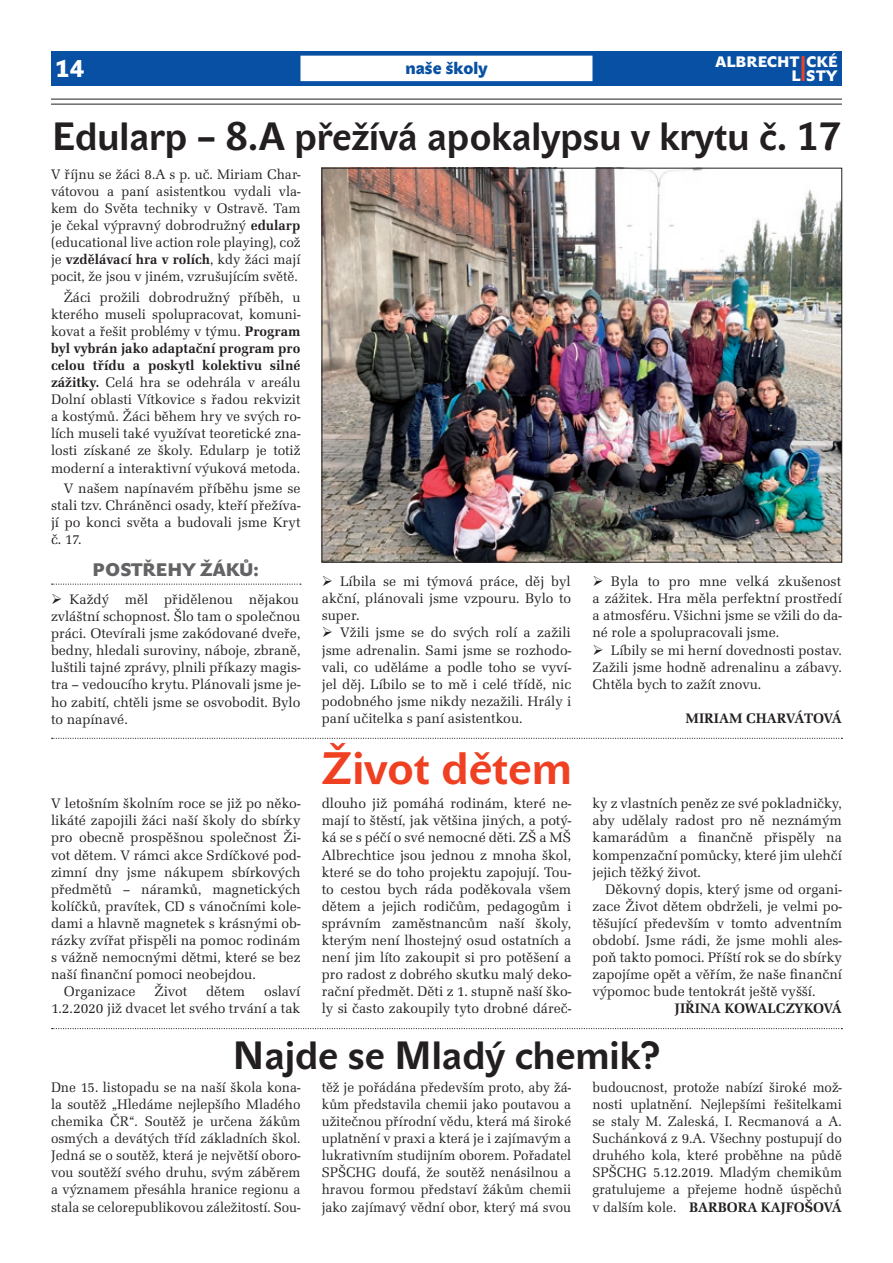
<style>
.page{position:relative;width:893px;height:1263px;background:#fff}
.page>*{position:absolute;margin:0;border:0;box-sizing:border-box;transform-origin:0 0}
.t1{font:700 45px "John Sans Text Pro";color:#ef4022}
.t2{font:700 39px "John Sans Text Pro";color:#231f20}
.t3{font:35.25px "John Sans Black Pro";color:#ef4022;scale:.43 1}
.t4{font:24px "John Sans Black Pro";color:#fff}
.t5{font:18px "John Sans Black Pro";color:#636366}
.t6{font:17.25px "John Sans Black Pro";color:#0850a3}
.t7{font:15px/14.1px "John Sans Black Pro";color:#fff;text-align:right}
.t8{font:14.25px/17.1px "URW Latino TCE";color:#231f20;text-align:justify}
.t9{font:700 14.25px "URW Latino TCE";color:#231f20}
.s1{font-weight:700}
</style>
<div class="page">
<svg style="left:52px;top:584px;width:249px;height:1px"></svg>
<img style="left:324px;top:170px;width:516px;height:390px">
<svg style="left:52px;top:1028px;width:790px;height:1px"></svg>
<svg style="left:52px;top:738px;width:790px;height:1px"></svg>
<div style="left:51px;top:51px;width:791px;height:34px;background:#0850a3"></div>
<hr style="left:51px;top:99px;width:791px;height:1px;background:#231f20">
<hr style="left:51px;top:104px;width:791px;height:1px;background:#231f20">
<div style="left:300px;top:56px;width:292px;height:25px;background:#fff"></div>
<h3 class="t4" style="left:55px;top:54px;width:30px">14</h3>
<p class="t6" style="left:406px;top:58px;width:83px">naše školy</p>
<p class="t7" style="left:715px;top:55px;width:124px">ALBRECHT CKÉ<br>L S T Y</p>
<h3 class="t3" style="left:801px;top:48px;width:14px">I</h3>
<h2 class="t2" style="left:52px;top:114px;width:790px">Edularp – 8.A přežívá apokalypsu v krytu č. 17</h2>
<p class="t8" style="left:51px;top:166px;width:251px">V říjnu se žáci 8.A s p. uč. Miriam Char&shy;vátovou a paní asistentkou vydali vla&shy;kem do Světa techniky v Ostravě. Tam je čekal výpravný dobrodružný <span class="s1">edularp </span>(educational live action role playing), což je <span class="s1">vzdělávací hra v rolích</span>, kdy žáci mají pocit, že jsou v jiném, vzrušujícím světě.</p>
<p class="t8" style="left:51px;top:288px;width:251px;text-indent:13px">Žáci prožili dobrodružný příběh, u kterého museli spolupracovat, komuni&shy;kovat a řešit problémy v týmu. <span class="s1">Program byl vybrán jako adaptační program pro celou třídu a poskytl kolektivu silné zážitky.</span> Celá hra se odehrála v areálu Dolní oblasti Vítkovice s řadou rekvizit a kostýmů. Žáci během hry ve svých ro&shy;lích museli také využívat teoretické zna&shy;losti získané ze školy. Edularp je totiž moderní a interaktivní výuková metoda.</p>
<p class="t8" style="left:51px;top:479px;width:251px;text-indent:13px">V našem napínavém příběhu jsme se stali tzv. Chráněnci osady, kteří přežíva&shy;jí po konci světa a budovali jsme Kryt č. 17.</p>
<p class="t5" style="left:93px;top:559px;width:168px">POSTŘEHY ŽÁKŮ:</p>
<p class="t8" style="left:51px;top:591px;width:251px">➢ Každý měl přidělenou nějakou zvláštní schopnost. Šlo tam o společnou práci. Otevírali jsme zakódované dveře, bedny, hledali suroviny, náboje, zbraně, luštili tajné zprávy, plnili příkazy magis&shy;tra – vedoucího krytu. Plánovali jsme je&shy;ho zabití, chtěli jsme se osvobodit. Bylo to napínavé.</p>
<p class="t8" style="left:51px;top:795px;width:251px">V letošním školním roce se již po něko-</p>
<p class="t8" style="left:51px;top:812px;width:251px">likáté zapojili žáci naší školy do sbírky</p>
<p class="t8" style="left:51px;top:829px;width:251px">pro obecně prospěšnou společnost Ži-</p>
<p class="t8" style="left:51px;top:846px;width:251px">vot dětem. V rámci akce Srdíčkové pod-</p>
<p class="t8" style="left:51px;top:863px;width:251px">zimní dny jsme nákupem sbírkových</p>
<p class="t8" style="left:51px;top:880px;width:251px">předmětů – náramků, magnetických</p>
<p class="t8" style="left:51px;top:898px;width:251px">kolíčků, pravítek, CD s vánočními kole-</p>
<p class="t8" style="left:51px;top:915px;width:251px">dami a hlavně magnetek s krásnými ob-</p>
<p class="t8" style="left:51px;top:932px;width:251px">rázky zvířat přispěli na pomoc rodinám</p>
<p class="t8" style="left:51px;top:949px;width:251px">s vážně nemocnými dětmi, které se bez</p>
<p class="t8" style="left:51px;top:966px;width:206px">naší finanční pomoci neobejdou.</p>
<p class="t8" style="left:64px;top:983px;width:73px">Organizace</p>
<p class="t8" style="left:154px;top:983px;width:34px">Život</p>
<p class="t8" style="left:206px;top:983px;width:41px">dětem</p>
<p class="t8" style="left:51px;top:983px;width:251px;text-align:right">oslaví<br>1.2.2020 již dvacet let svého trvání a tak</p>
<p class="t8" style="left:322px;top:573px;width:251px">➢ Líbila se mi týmová práce, děj byl akční, plánovali jsme vzpouru. Bylo to super.</p>
<p class="t8" style="left:322px;top:624px;width:251px">➢ Vžili jsme se do svých rolí a zažili jsme adrenalin. Sami jsme se rozhodo&shy;vali, co uděláme a podle toho se vyví&shy;jel děj. Líbilo se to mě i celé třídě, nic podobného jsme nikdy nezažili. Hrály i paní učitelka s paní asistentkou.</p>
<h1 class="t1" style="left:321px;top:743px;width:252px">Život dětem</h1>
<p class="t8" style="left:592px;top:573px;width:251px">➢ Byla to pro mne velká zkušenost a zážitek. Hra měla perfektní prostředí a atmosféru. Všichni jsme se vžili do da&shy;né role a spolupracovali jsme.</p>
<p class="t8" style="left:592px;top:641px;width:251px">➢ Líbily se mi herní dovednosti postav.<br>Zažili jsme hodně adrenalinu a zábavy.<br>Chtěla bych to zažít znovu.</p>
<p class="t9" style="left:686px;top:709px;width:158px">MIRIAM CHARVÁTOVÁ</p>
<p class="t8" style="left:322px;top:795px;width:251px">dlouho již pomáhá rodinám, které ne&shy;mají to štěstí, jak většina jiných, a potý&shy;ká se s péčí o své nemocné děti. ZŠ a MŠ Albrechtice jsou jednou z mnoha škol, které se do toho projektu zapojují. Tou&shy;to cestou bych ráda poděkovala všem dětem a jejich rodičům, pedagogům i správním zaměstnancům naší školy, kterým není lhostejný osud ostatních a není jim líto zakoupit si pro potěšení a pro radost z dobrého skutku malý deko&shy;rační předmět. Děti z 1. stupně naší ško&shy;ly si často zakoupily tyto drobné dáreč-</p>
<p class="t8" style="left:592px;top:795px;width:251px">ky z vlastních peněz ze své pokladničky, aby udělaly radost pro ně neznámým kamarádům a finančně přispěly na kompenzační pomůcky, které jim ulehčí jejich těžký život.</p>
<p class="t8" style="left:592px;top:880px;width:251px;text-indent:13px">Děkovný dopis, který jsme od organi&shy;zace Život dětem obdrželi, je velmi po&shy;těšující především v tomto adventním období. Jsme rádi, že jsme mohli ales&shy;poň takto pomoci. Příští rok se do sbírky zapojíme opět a věřím, že naše finanční výpomoc bude tentokrát ještě vyšší.</p>
<p class="t9" style="left:675px;top:1000px;width:168px">JIŘINA KOWALCZYKOVÁ</p>
<h2 class="t2" style="left:233px;top:1033px;width:429px">Najde se Mladý chemik?</h2>
<p class="t8" style="left:51px;top:1079px;width:251px">Dne 15. listopadu se na naší škola kona&shy;la soutěž „Hledáme nejlepšího Mladého chemika ČR“. Soutěž je určena žákům osmých a devátých tříd základních škol.<br>Jedná se o soutěž, která je největší oboro&shy;vou soutěží svého druhu, svým záběrem a významem přesáhla hranice regionu a stala se celorepublikovou záležitostí. Sou-</p>
<p class="t8" style="left:322px;top:1079px;width:251px">těž je pořádána především proto, aby žá&shy;kům představila chemii jako poutavou a užitečnou přírodní vědu, která má široké uplatnění v praxi a která je i zajímavým a lukrativním studijním oborem. Pořadatel SPŠCHG doufá, že soutěž nenásilnou a hravou formou představí žákům chemii jako zajímavý vědní obor, který má svou</p>
<p class="t8" style="left:592px;top:1079px;width:251px">budoucnost, protože nabízí široké mož&shy;nosti uplatnění. Nejlepšími řešitelkami se staly M. Zaleská, I. Recmanová a A.<br>Suchánková z 9.A. Všechny postupují do druhého kola, které proběhne na půdě SPŠCHG 5.12.2019. Mladým chemikům gratulujeme a přejeme hodně úspěchů v dalším kole. <span class="s1">BARBORA KAJFOŠOVÁ</span></p>
</div>
